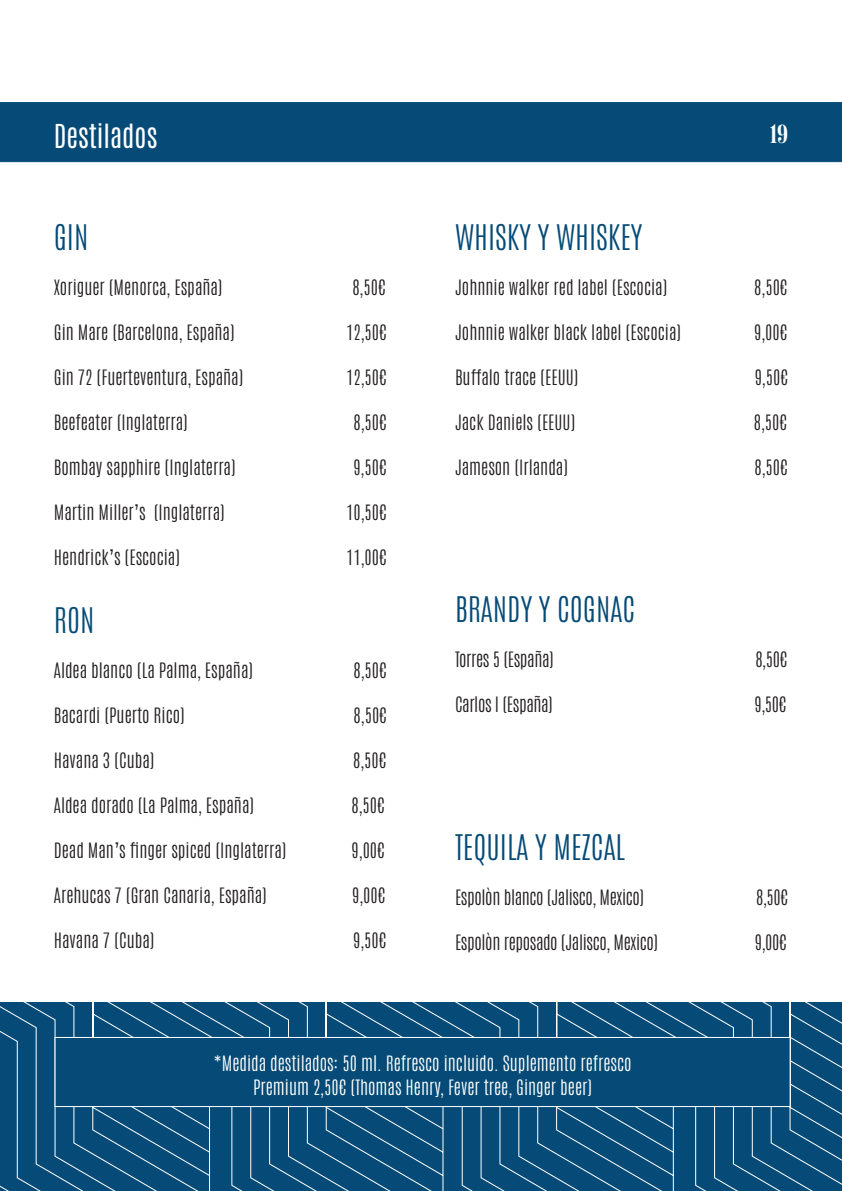
<style>
.page{position:relative;width:842px;height:1191px;background:#fff}
.page>*{position:absolute;margin:0;border:0;box-sizing:border-box;transform-origin:0 0}
.t1{font:100 30px "Antonio";color:#064b77}
.t2{font:300 28px "Antonio";color:#fff}
.t3{font:700 condensed 28px "Regional";color:#fff}
.t4{font:100 18px "Antonio";color:#231f20}
.t5{font:100 18px "Antonio";color:#fff}
.t6{font:100 18px "Antonio";letter-spacing:-.02em;color:#231f20}
</style>
<div class="page">
<svg style="left:0;top:1003px;width:842px;height:188px;background:#13547e"></svg>
<div style="left:55px;top:1037px;width:736px;height:70px;background:#064b77;border:1px solid #fff"></div>
<div style="left:0;top:102px;width:842px;height:60px;background:#064b77"></div>
<p class="t2" style="left:54px;top:116px;width:105px">Destilados</p>
<p class="t1" style="left:54px;top:217px;width:36px">GIN</p>
<p class="t4" style="left:54px;top:275px;width:170px">Xoriguer (Menorca, España)</p>
<p class="t4" style="left:352px;top:275px;width:35px">8,50€</p>
<p class="t4" style="left:54px;top:320px;width:182px">Gin Mare (Barcelona, España)</p>
<p class="t4" style="left:346px;top:320px;width:42px">12,50€</p>
<p class="t4" style="left:54px;top:365px;width:191px">Gin 72 (Fuerteventura, España)</p>
<p class="t4" style="left:346px;top:365px;width:42px">12,50€</p>
<p class="t4" style="left:54px;top:410px;width:136px">Beefeater (Inglaterra)</p>
<p class="t4" style="left:353px;top:410px;width:35px">8,50€</p>
<p class="t4" style="left:54px;top:455px;width:183px">Bombay sapphire (Inglaterra)</p>
<p class="t4" style="left:353px;top:455px;width:35px">9,50€</p>
<p class="t4" style="left:54px;top:500px;width:173px">Martin Miller’s (Inglaterra)</p>
<p class="t4" style="left:346px;top:500px;width:42px">10,50€</p>
<p class="t4" style="left:54px;top:545px;width:128px">Hendrick’s (Escocia)</p>
<p class="t4" style="left:346px;top:545px;width:42px">11,00€</p>
<p class="t1" style="left:54px;top:600px;width:42px">RON</p>
<p class="t4" style="left:54px;top:658px;width:201px">Aldea blanco (La Palma, España)</p>
<p class="t4" style="left:353px;top:658px;width:35px">8,50€</p>
<p class="t4" style="left:54px;top:703px;width:133px">Bacardi (Puerto Rico)</p>
<p class="t4" style="left:354px;top:703px;width:35px">8,50€</p>
<p class="t4" style="left:54px;top:748px;width:102px">Havana 3 (Cuba)</p>
<p class="t4" style="left:353px;top:748px;width:35px">8,50€</p>
<p class="t4" style="left:54px;top:793px;width:202px">Aldea dorado (La Palma, España)</p>
<p class="t4" style="left:351px;top:793px;width:35px">8,50€</p>
<p class="t4" style="left:54px;top:838px;width:234px">Dead Man’s finger spiced (Inglaterra)</p>
<p class="t4" style="left:352px;top:838px;width:35px">9,00€</p>
<p class="t4" style="left:54px;top:883px;width:215px">Arehucas 7 (Gran Canaria, España)</p>
<p class="t4" style="left:352px;top:883px;width:35px">9,00€</p>
<p class="t4" style="left:54px;top:928px;width:102px">Havana 7 (Cuba)</p>
<p class="t4" style="left:353px;top:928px;width:35px">9,50€</p>
<h2 class="t3" style="left:770px;top:119px;width:20px">19</h2>
<p class="t1" style="left:455px;top:217px;width:189px">WHISKY Y WHISKEY</p>
<p class="t4" style="left:455px;top:275px;width:214px">Johnnie walker red label (Escocia)</p>
<p class="t4" style="left:754px;top:275px;width:35px">8,50€</p>
<p class="t4" style="left:455px;top:320px;width:228px">Johnnie walker black label (Escocia)</p>
<p class="t4" style="left:754px;top:320px;width:35px">9,00€</p>
<p class="t4" style="left:455px;top:365px;width:125px">Buffalo trace (EEUU)</p>
<p class="t4" style="left:755px;top:365px;width:35px">9,50€</p>
<p class="t4" style="left:455px;top:410px;width:122px">Jack Daniels (EEUU)</p>
<p class="t4" style="left:754px;top:410px;width:35px">8,50€</p>
<p class="t4" style="left:455px;top:455px;width:115px">Jameson (Irlanda)</p>
<p class="t4" style="left:754px;top:455px;width:35px">8,50€</p>
<p class="t1" style="left:455px;top:589px;width:182px">BRANDY Y COGNAC</p>
<p class="t6" style="left:455px;top:647px;width:100px">Torres 5 (España)</p>
<p class="t4" style="left:755px;top:647px;width:33px">8,50€</p>
<p class="t6" style="left:455px;top:692px;width:100px">Carlos I (España)</p>
<p class="t4" style="left:755px;top:692px;width:33px">9,50€</p>
<p class="t1" style="left:455px;top:826px;width:172px">TEQUILA Y MEZCAL</p>
<p class="t6" style="left:455px;top:884px;width:191px">Espolòn blanco (Jalisco, Mexico)</p>
<p class="t4" style="left:756px;top:884px;width:34px">8,50€</p>
<p class="t6" style="left:455px;top:929px;width:205px">Espolòn reposado (Jalisco, Mexico)</p>
<p class="t4" style="left:755px;top:929px;width:34px">9,00€</p>
<p class="t5" style="left:214px;top:1050px;width:420px">*Medida destilados: 50 ml. Refresco incluido. Suplemento refresco</p>
<p class="t5" style="left:253px;top:1074px;width:341px">Premium 2,50€ (Thomas Henry, Fever tree, Ginger beer)</p>
</div>
